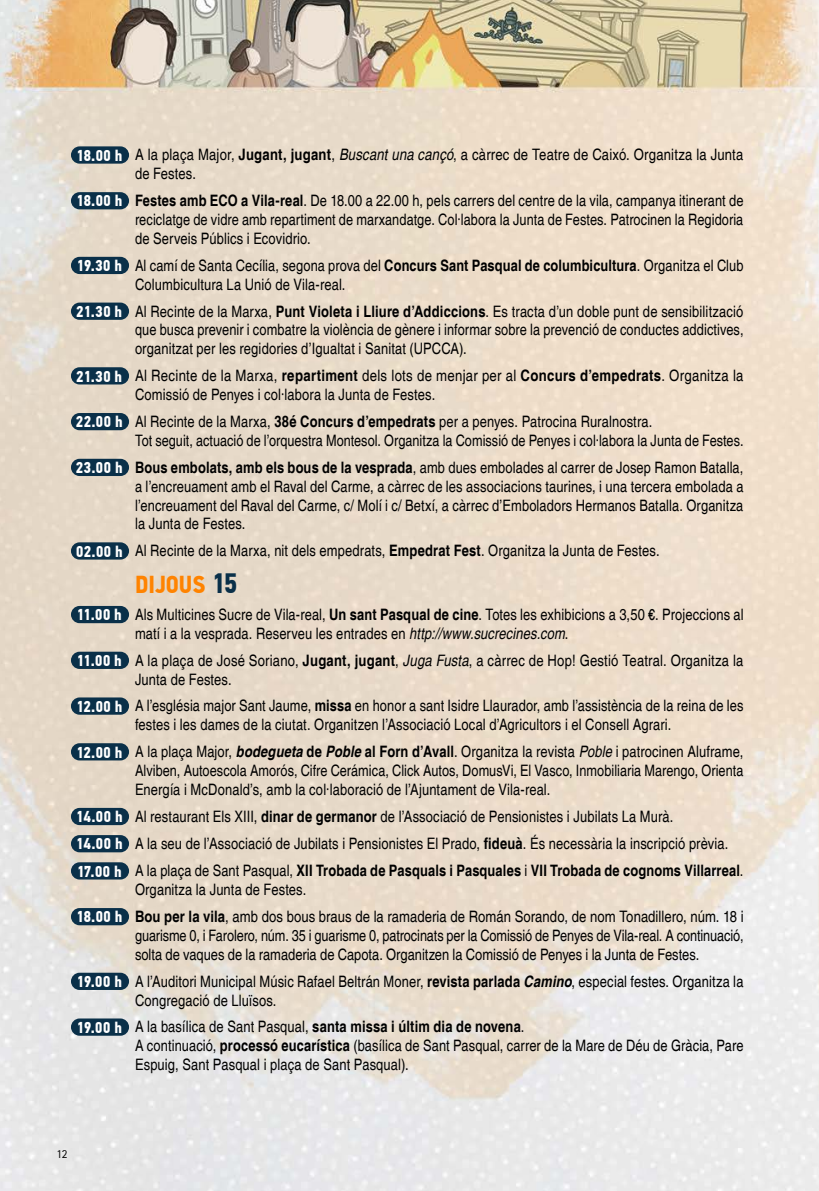
<style>
.page{position:relative;width:819px;height:1191px;background:#fff}
.page>*{position:absolute;margin:0;border:0;box-sizing:border-box;transform-origin:0 0}
.t1{font:700 24.5px "PF Din Text Cond Pro";letter-spacing:-.005em;color:#ff8300}
.t2{font:condensed 15.75px/18.9px "Helvetica";letter-spacing:.01em;color:#000}
.t3{font:12.25px "Rotis Sans Serif";color:#000;scale:.95 1}
.s1{font-family:"PF Din Text Cond Pro";font-weight:700;font-stretch:normal;color:#fff}
.s2{font-weight:700}
.s3{font-style:italic}
.s4{font-size:28px;color:#0a3049}
.s5{font-weight:700;font-style:italic}
</style>
<div class="page">
<img style="left:0;top:0;width:819px;height:1191px">
<div style="left:71px;top:146px;width:58px;height:18px;background:#0a3049;border-radius:9px"></div>
<div style="left:71px;top:192px;width:58px;height:17px;background:#0a3049;border-radius:9px"></div>
<div style="left:71px;top:257px;width:58px;height:17px;background:#0a3049;border-radius:9px"></div>
<div style="left:71px;top:302px;width:58px;height:18px;background:#0a3049;border-radius:9px"></div>
<div style="left:71px;top:367px;width:58px;height:17px;background:#0a3049;border-radius:9px"></div>
<div style="left:71px;top:413px;width:58px;height:17px;background:#0a3049;border-radius:9px"></div>
<div style="left:71px;top:459px;width:58px;height:17px;background:#0a3049;border-radius:9px"></div>
<div style="left:71px;top:542px;width:58px;height:17px;background:#0a3049;border-radius:9px"></div>
<div style="left:71px;top:606px;width:58px;height:17px;background:#0a3049;border-radius:9px"></div>
<div style="left:71px;top:651px;width:58px;height:18px;background:#0a3049;border-radius:9px"></div>
<div style="left:71px;top:697px;width:58px;height:17px;background:#0a3049;border-radius:9px"></div>
<div style="left:71px;top:743px;width:58px;height:17px;background:#0a3049;border-radius:9px"></div>
<div style="left:71px;top:808px;width:58px;height:17px;background:#0a3049;border-radius:9px"></div>
<div style="left:71px;top:835px;width:58px;height:17px;background:#0a3049;border-radius:9px"></div>
<div style="left:71px;top:862px;width:58px;height:17px;background:#0a3049;border-radius:9px"></div>
<div style="left:71px;top:908px;width:58px;height:17px;background:#0a3049;border-radius:9px"></div>
<div style="left:71px;top:972px;width:58px;height:18px;background:#0a3049;border-radius:9px"></div>
<div style="left:71px;top:1018px;width:58px;height:17px;background:#0a3049;border-radius:9px"></div>
<p class="t2" style="left:135px;top:145px;width:610px;text-indent:-59px"><span class="s1">18.00 h</span> A la plaça Major, <span class="s2">Jugant, jugant</span>, <span class="s3">Buscant una cançó</span>, a càrrec de Teatre de Caixó. Organitza la Junta de Festes.</p>
<p class="t2" style="left:135px;top:191px;width:610px;text-align:justify;text-indent:-59px"><span class="s1">18.00 h</span> <span class="s2">Festes amb ECO a Vila-real</span>. De 18.00 a 22.00 h, pels carrers del centre de la vila, campanya itinerant de reciclatge de vidre amb repartiment de marxandatge. Col·labora la Junta de Festes. Patrocinen la Regidoria de Serveis Públics i Ecovidrio.</p>
<p class="t2" style="left:135px;top:256px;width:610px;text-indent:-58px"><span class="s1">19.30 h</span> Al camí de Santa Cecília, segona prova del <span class="s2">Concurs Sant Pasqual de columbicultura</span>. Organitza el Club<br>Columbicultura La Unió de Vila-real.</p>
<p class="t2" style="left:135px;top:301px;width:610px;text-align:justify;text-indent:-59px"><span class="s1">21.30 h</span> Al Recinte de la Marxa, <span class="s2">Punt Violeta i Lliure d’Addiccions</span>. Es tracta d’un doble punt de sensibilització que busca prevenir i combatre la violència de gènere i informar sobre la prevenció de conductes addictives, organitzat per les regidories d’Igualtat i Sanitat (UPCCA).</p>
<p class="t2" style="left:135px;top:366px;width:610px;text-indent:-59px"><span class="s1">21.30 h</span> Al Recinte de la Marxa, <span class="s2">repartiment</span> dels lots de menjar per al <span class="s2">Concurs d’empedrats</span>. Organitza la<br>Comissió de Penyes i col·labora la Junta de Festes.</p>
<p class="t2" style="left:135px;top:412px;width:610px;text-indent:-59px"><span class="s1">22.00 h</span> Al Recinte de la Marxa, <span class="s2">38é Concurs d’empedrats</span> per a penyes. Patrocina Ruralnostra.<br>Tot seguit, actuació de l’orquestra Montesol. Organitza la Comissió de Penyes i col·labora la Junta de Festes.</p>
<p class="t2" style="left:135px;top:457px;width:610px;text-align:justify;text-indent:-59px"><span class="s1">23.00 h</span> <span class="s2">Bous embolats, amb els bous de la vesprada</span>, amb dues embolades al carrer de Josep Ramon Batalla, a l’encreuament amb el Raval del Carme, a càrrec de les associacions taurines, i una tercera embolada a l’encreuament del Raval del Carme, c/ Molí i c/ Betxí, a càrrec d’Emboladors Hermanos Batalla. Organitza la Junta de Festes.</p>
<p class="t2" style="left:76px;top:541px;width:585px"><span class="s1">02.00 h</span> Al Recinte de la Marxa, nit dels empedrats, <span class="s2">Empedrat Fest</span>. Organitza la Junta de Festes.</p>
<h1 class="t1" style="left:135px;top:574px;width:104px">DIJOUS <span class="s4">15</span></h1>
<p class="t2" style="left:135px;top:605px;width:610px;text-indent:-58px"><span class="s1">11.00 h</span> Als Multicines Sucre de Vila-real, <span class="s2">Un sant Pasqual de cine</span>. Totes les exhibicions a 3,50 €. Projeccions al matí i a la vesprada. Reserveu les entrades en <span class="s3">http://www.sucrecines.com</span>.</p>
<p class="t2" style="left:135px;top:650px;width:610px;text-indent:-58px"><span class="s1">11.00 h</span> A la plaça de José Soriano, <span class="s2">Jugant, jugant</span>, <span class="s3">Juga Fusta</span>, a càrrec de Hop! Gestió Teatral. Organitza la<br>Junta de Festes.</p>
<p class="t2" style="left:135px;top:696px;width:610px;text-indent:-59px"><span class="s1">12.00 h</span> A l’església major Sant Jaume, <span class="s2">missa</span> en honor a sant Isidre Llaurador, amb l’assistència de la reina de les festes i les dames de la ciutat. Organitzen l’Associació Local d’Agricultors i el Consell Agrari.</p>
<p class="t2" style="left:135px;top:742px;width:610px;text-align:justify;text-indent:-59px"><span class="s1">12.00 h</span> A la plaça Major, <span class="s5">bodegueta</span> <span class="s2">de</span> <span class="s5">Poble</span> <span class="s2">al Forn d’Avall</span>. Organitza la revista <span class="s3">Poble</span> i patrocinen Aluframe, Alviben, Autoescola Amorós, Cifre Cerámica, Click Autos, DomusVi, El Vasco, Inmobiliaria Marengo, Orienta Energía i McDonald’s, amb la col·laboració de l’Ajuntament de Vila-real.</p>
<p class="t2" style="left:76px;top:802px;width:669px;line-height:27.1px"><span class="s1">14.00 h</span> Al restaurant Els XIII, <span class="s2">dinar de germanor</span> de l’Associació de Pensionistes i Jubilats La Murà.<br><span class="s1">14.00 h</span> A la seu de l’Associació de Jubilats i Pensionistes El Prado, <span class="s2">fideuà</span>. És necessària la inscripció prèvia.<br><span class="s1">17.00 h</span> A la plaça de Sant Pasqual, <span class="s2">XII Trobada de Pasquals i Pasquales</span> i <span class="s2">VII Trobada de cognoms Villarreal</span>.</p>
<p class="t2" style="left:76px;top:876px;width:669px;line-height:26.8px;text-indent:59px">Organitza la Junta de Festes.<br><span class="s1">18.00 h</span> <span class="s2">Bou per la vila</span>, amb dos bous braus de la ramaderia de Román Sorando, de nom Tonadillero, núm. 18 i</p>
<p class="t2" style="left:135px;top:926px;width:610px">guarisme 0, i Farolero, núm. 35 i guarisme 0, patrocinats per la Comissió de Penyes de Vila-real. A continuació, solta de vaques de la ramaderia de Capota. Organitzen la Comissió de Penyes i la Junta de Festes.</p>
<p class="t2" style="left:135px;top:971px;width:610px;text-indent:-58px"><span class="s1">19.00 h</span> A l’Auditori Municipal Músic Rafael Beltrán Moner, <span class="s2">revista parlada</span> <span class="s5">Camino</span>, especial festes. Organitza la<br>Congregació de Lluïsos.</p>
<p class="t2" style="left:135px;top:1017px;width:610px;text-indent:-58px"><span class="s1">19.00 h</span> A la basílica de Sant Pasqual, <span class="s2">santa missa i últim dia de novena</span>.<br>A continuació, <span class="s2">processó eucarística</span> (basílica de Sant Pasqual, carrer de la Mare de Déu de Gràcia, Pare<br>Espuig, Sant Pasqual i plaça de Sant Pasqual).</p>
<p class="t3" style="left:56px;top:1146px;width:13px">12</p>
</div>
